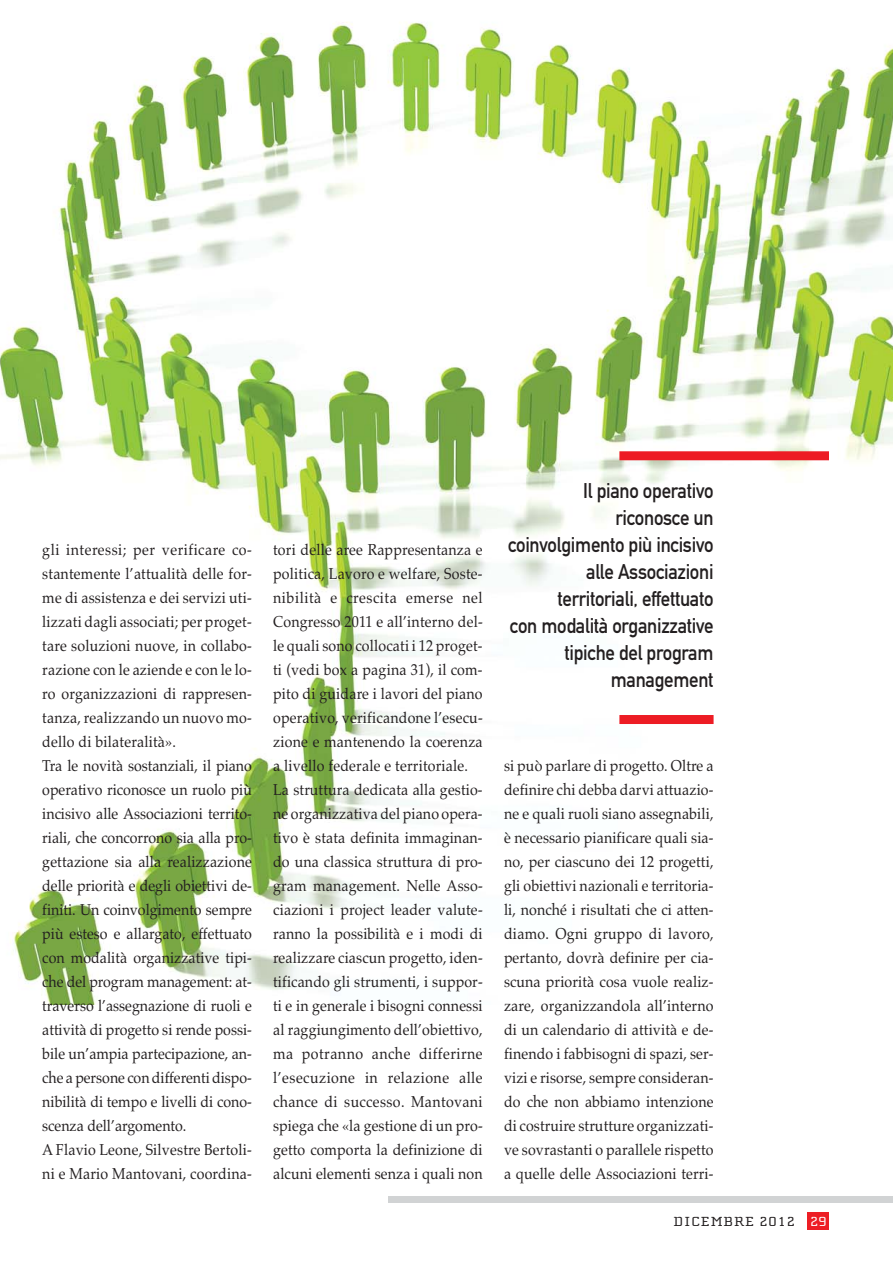
<style>
.page{position:relative;width:893px;height:1263px;background:#fff}
.page>*{position:absolute;margin:0;border:0;box-sizing:border-box;transform-origin:0 0}
.t1{font:21px/27px "DIN Mittelschrift";letter-spacing:-.015em;color:#231f20;text-align:right;scale:.9 1}
.t2{font:15.75px/24px "Palatino";letter-spacing:.01em;color:#231f20;scale:.9 1}
.t3{font:13.5px "Cholla Slab";letter-spacing:.05em;color:#231f20;scale:1.2 1}
.s1{color:#fff}
</style>
<div class="page">
<img style="left:0;top:22px;width:893px;height:982px">
<div style="left:808px;top:1212px;width:21px;height:17px;background:#ed1e25"></div>
<div style="left:619px;top:715px;width:95px;height:9px;background:#ed1c24"></div>
<div style="left:619px;top:451px;width:210px;height:9px;background:#ed1c24"></div>
<div style="left:389px;top:1196px;width:504px;height:7px;background:#d1d3d4"></div>
<p class="t2" style="left:42px;top:539px;width:234px">gli interessi; per verificare co&shy;stantemente l’attualità delle for&shy;me di assistenza e dei servizi uti&shy;lizzati dagli associati; per proget&shy;tare soluzioni nuove, in collabo&shy;razione con le aziende e con le lo&shy;ro organizzazioni di rappresen&shy;tanza, realizzando un nuovo mo&shy;dello di bilateralità».<br>Tra le novità sostanziali, il piano operativo riconosce un ruolo più incisivo alle Associazioni territo&shy;riali, che concorrono sia alla pro&shy;gettazione sia alla realizzazione delle priorità e degli obiettivi de&shy;finiti. Un coinvolgimento sempre più esteso e allargato, effettuato con modalità organizzative tipi&shy;che del program management: at&shy;traverso l’assegnazione di ruoli e attività di progetto si rende possi&shy;bile un’ampia partecipazione, an&shy;che a persone con differenti dispo&shy;nibilità di tempo e livelli di cono&shy;scenza dell’argomento.<br>A Flavio Leone, Silvestre Bertoli&shy;ni e Mario Mantovani, coordina-</p>
<p class="t2" style="left:273px;top:539px;width:234px">tori delle aree Rappresentanza e politica, Lavoro e welfare, Soste&shy;nibilità e crescita emerse nel Congresso 2011 e all’interno del&shy;le quali sono collocati i 12 proget&shy;ti (vedi box a pagina 31), il com&shy;pito di guidare i lavori del piano operativo, verificandone l’esecu&shy;zione e mantenendo la coerenza a livello federale e territoriale.<br>La struttura dedicata alla gestio&shy;ne organizzativa del piano opera&shy;tivo è stata definita immaginan&shy;do una classica struttura di pro&shy;gram management. Nelle Asso&shy;ciazioni i project leader valute&shy;ranno la possibilità e i modi di realizzare ciascun progetto, iden&shy;tificando gli strumenti, i suppor&shy;ti e in generale i bisogni connessi al raggiungimento dell’obiettivo, ma potranno anche differirne l’esecuzione in relazione alle chance di successo. Mantovani spiega che «la gestione di un pro&shy;getto comporta la definizione di alcuni elementi senza i quali non</p>
<h1 class="t1" style="left:508px;top:479px;width:230px">Il piano operativo riconosce un coinvolgimento più incisivo alle Associazioni territoriali, effettuato<br>con modalità organizzative tipiche del program management</h1>
<p class="t2" style="left:504px;top:755px;width:234px;text-align:justify">si può parlare di progetto. Oltre a definire chi debba darvi attuazio&shy;ne e quali ruoli siano assegnabili, è necessario pianificare quali sia&shy;no, per ciascuno dei 12 progetti, gli obiettivi nazionali e territoria&shy;li, nonché i risultati che ci atten&shy;diamo. Ogni gruppo di lavoro, pertanto, dovrà definire per cia&shy;scuna priorità cosa vuole realiz&shy;zare, organizzandola all’interno di un calendario di attività e de&shy;finendo i fabbisogni di spazi, ser&shy;vizi e risorse, sempre consideran&shy;do che non abbiamo intenzione di costruire strutture organizzati&shy;ve sovrastanti o parallele rispetto a quelle delle Associazioni terri-</p>
<p class="t3" style="left:674px;top:1216px;width:129px">DICEMBRE 2012 <span class="s1">29</span></p>
</div>
